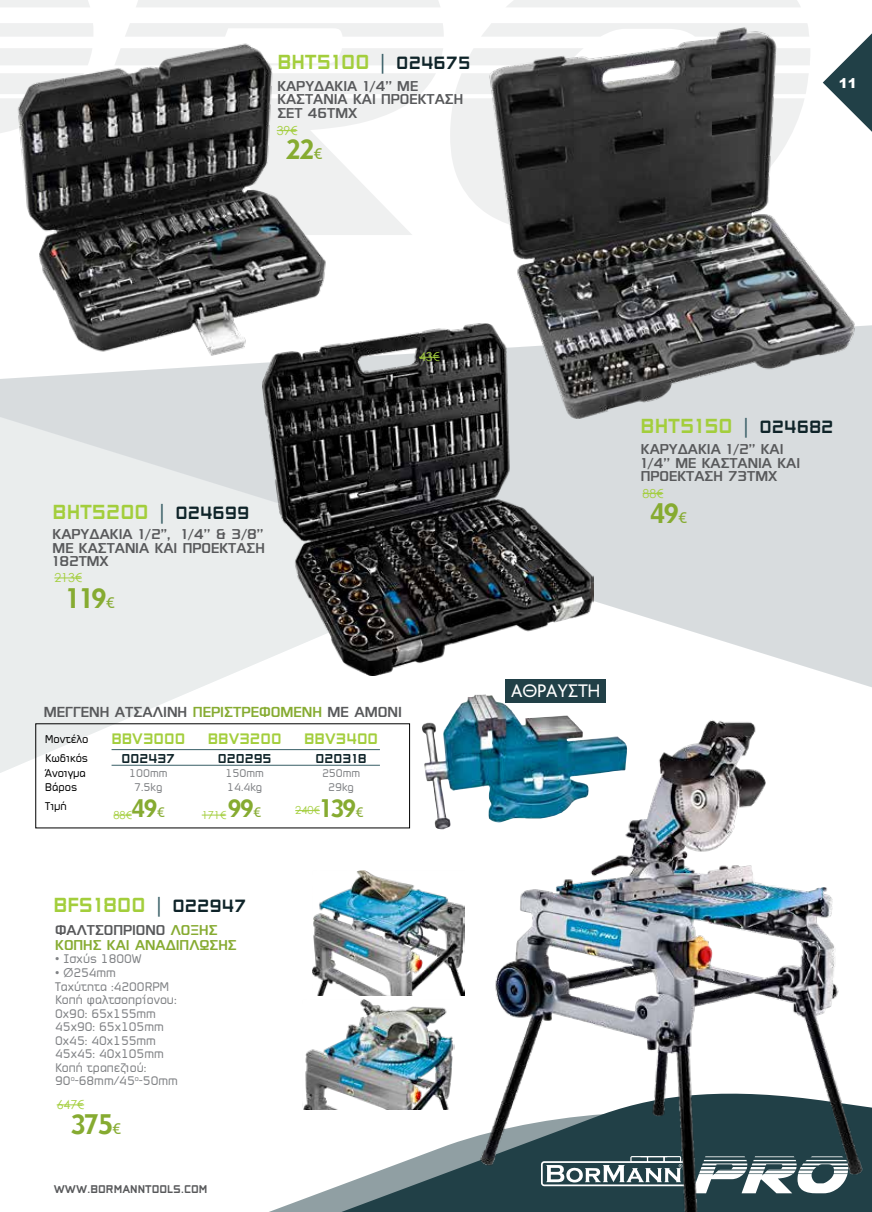
<style>
.page{position:relative;width:872px;height:1212px;background:#fff}
.page>*{position:absolute;margin:0;border:0;box-sizing:border-box;transform-origin:0 0}
.t1{font:27.6px "Cf Daphne";color:#86ab31}
.t2{font:24.75px "Cf Daphne";color:#86ab31}
.t3{font:800 19.35px "PF Studio";color:#a3ce3c}
.t4{font:18.3px "PF Transport";color:#fff}
.t5{font:800 14.4px "PF Studio";color:#a3ce3c}
.t6{font:13.8px "PF Global";color:#58595b}
.t7{font:13.5px/13.5px "PF Global";color:#58595b}
.t8{font:13.5px/15px "PF Global";color:#86ab31}
.t9{font:900 13.5px "Arial";color:#fff}
.t10{font:12.45px "Century Gothic";color:#a3ce3c}
.t11{font:800 12.15px "PF Studio";color:#0f2429}
.t12{font:12px/13.5px "PF Sector A";color:#808285}
.t13{font:11.1px "Century Gothic";color:#a3ce3c}
.t14{font:10.8px "PF Sector A";color:#000}
.t15{font:10.8px "PF Sector A";color:#808285}
.t16{font:800 10.65px "PF Studio";color:#58595b}
.s1{color:#385e66}
.s2{font-size:16.8px;color:#0f2429}
.s3{font-family:"Ubuntu";font-size:15.75px}
.s4{color:#86ab31}
.s5{font-family:"Ubuntu";font-size:14.1px}
.s6{color:#58595b}
.s7{font-family:"Aka Acid Typo Grotesk";font-size:12.6px}
</style>
<div class="page">
<svg style="left:0;top:370px;width:872px;height:459px"></svg>
<svg style="left:0;top:0;width:53px;height:36px"></svg>
<svg style="left:53px;top:0;width:391px;height:235px"></svg>
<svg style="left:450px;top:54px;width:21px;height:145px;fill:#eff0f0"></svg>
<svg style="left:295px;top:1104px;width:137px;height:108px"></svg>
<img style="left:432px;top:709px;width:440px;height:503px">
<svg style="left:57px;top:1104px;width:27px;height:1px"></svg>
<svg style="left:642px;top:493px;width:21px;height:1px"></svg>
<img style="left:471px;top:0;width:401px;height:432px">
<svg style="left:54px;top:577px;width:28px;height:1px"></svg>
<img style="left:262px;top:324px;width:332px;height:351px">
<img style="left:0;top:36px;width:330px;height:334px">
<img style="left:312px;top:870px;width:153px;height:125px">
<img style="left:303px;top:999px;width:152px;height:110px">
<img style="left:421px;top:694px;width:206px;height:135px">
<div style="left:505px;top:679px;width:101px;height:23px;background:#214047"></div>
<svg style="left:419px;top:357px;width:20px;height:1px"></svg>
<hr style="left:112px;top:765px;width:268px;height:1px;background:#385e66">
<hr style="left:112px;top:749px;width:268px;height:1px;background:#385e66">
<svg style="left:113px;top:815px;width:19px;height:1px"></svg>
<svg style="left:202px;top:815px;width:24px;height:1px"></svg>
<svg style="left:295px;top:810px;width:25px;height:1px"></svg>
<h3 class="t3" style="left:277px;top:50px;width:195px">BΗΤ5100 <span class="s1">|</span> <span class="s2">024675</span></h3>
<p class="t7" style="left:277px;top:79px;width:187px">ΚΑΡΥΔΑΚΙΑ 1/4’’ ΜΕ<br>ΚΑΣΤΑΝΙΑ ΚΑΙ ΠΡΟΕΚΤΑΣΗ<br>ΣΕΤ 46ΤΜΧ</p>
<p class="t10" style="left:277px;top:122px;width:22px">39€</p>
<h1 class="t1" style="left:286px;top:136px;width:38px">22<span class="s3">€</span></h1>
<p class="t9" style="left:838px;top:73px;width:20px">11</p>
<p class="t10" style="left:419px;top:348px;width:22px">43€</p>
<h3 class="t3" style="left:53px;top:500px;width:198px">BΗΤ5200 <span class="s1">|</span> <span class="s2">024699</span></h3>
<p class="t7" style="left:53px;top:527px;width:214px;text-align:justify">ΚΑΡΥΔΑΚΙΑ 1/2’’, 1/4’’ &amp; 3/8’’ ΜΕ ΚΑΣΤΑΝΙΑ ΚΑΙ ΠΡΟΕΚΤΑΣΗ 182ΤΜΧ</p>
<h1 class="t1" style="left:65px;top:584px;width:51px">119<span class="s3">€</span></h1>
<p class="t10" style="left:54px;top:569px;width:29px">213€</p>
<p class="t6" style="left:44px;top:704px;width:360px">ΜΕΓΓΕΝΗ ΑΤΣΑΛΙΝΗ <span class="s4">ΠΕΡΙΣΤΡΕΦΟΜΕΝΗ</span> ΜΕ ΑΜΟΝΙ</p>
<p class="t14" style="left:45px;top:733px;width:45px">Μοντέλο</p>
<p class="t5" style="left:111px;top:730px;width:75px">BBV3000</p>
<p class="t5" style="left:208px;top:730px;width:75px">BBV3200</p>
<p class="t5" style="left:304px;top:730px;width:75px">BBV3400</p>
<p class="t14" style="left:45px;top:752px;width:44px">Κωδικός</p>
<p class="t11" style="left:121px;top:750px;width:55px">002437</p>
<p class="t11" style="left:218px;top:750px;width:55px">020295</p>
<p class="t11" style="left:315px;top:750px;width:53px">020318</p>
<p class="t14" style="left:45px;top:766px;width:42px">Άνοιγμα</p>
<p class="t15" style="left:129px;top:766px;width:40px">100mm</p>
<p class="t15" style="left:225px;top:766px;width:40px">150mm</p>
<p class="t15" style="left:322px;top:766px;width:40px">250mm</p>
<p class="t14" style="left:45px;top:780px;width:33px">Βάρος</p>
<p class="t15" style="left:134px;top:780px;width:30px">7.5kg</p>
<p class="t15" style="left:227px;top:780px;width:37px">14.4kg</p>
<p class="t15" style="left:328px;top:780px;width:27px">29kg</p>
<p class="t14" style="left:45px;top:800px;width:23px">Τιμή</p>
<p class="t13" style="left:113px;top:807px;width:20px">88€</p>
<h2 class="t2" style="left:132px;top:795px;width:34px">49<span class="s5">€</span></h2>
<h2 class="t2" style="left:228px;top:795px;width:34px">99<span class="s5">€</span></h2>
<p class="t13" style="left:295px;top:802px;width:26px">240€</p>
<h2 class="t2" style="left:319px;top:795px;width:46px">139<span class="s5">€</span></h2>
<p class="t13" style="left:202px;top:807px;width:26px">171€</p>
<h3 class="t3" style="left:54px;top:893px;width:195px">BFS1800 <span class="s1">|</span> <span class="s2">022947</span></h3>
<p class="t8" style="left:55px;top:922px;width:183px"><span class="s6">ΦΑΛΤΣΟΠΡΙΟΝΟ</span> ΛΟΞΗΣ<br>ΚΟΠΗΣ ΚΑΙ ΑΝΑΔΙΠΛΩΣΗΣ</p>
<p class="t12" style="left:55px;top:952px;width:88px">• Ισχύς 1800W</p>
<p class="t12" style="left:55px;top:966px;width:124px">• <span class="s7">Ø</span>254mm<br>Ταχύτητα :4200RPM<br>Koπή φαλτσοπρίονου:<br>0x90: 65x155mm<br>45x90: 65x105mm<br>0x45: 40x155mm<br>45x45: 40x105mm<br>Κοπή τραπεζιού:<br>90<sup>ο</sup>-68mm/45<sup>ο</sup>-50mm</p>
<h1 class="t1" style="left:71px;top:1110px;width:51px">375<span class="s3">€</span></h1>
<p class="t10" style="left:57px;top:1096px;width:29px">647€</p>
<p class="t16" style="left:54px;top:1182px;width:155px">WWW.BORMANNTOOLS.COM</p>
<h3 class="t3" style="left:640px;top:414px;width:194px">BΗΤ5150 <span class="s1">|</span> <span class="s2">024682</span></h3>
<p class="t7" style="left:641px;top:443px;width:161px">ΚΑΡΥΔΑΚΙΑ 1/2’’ ΚΑΙ<br>1/4’’ ΜΕ ΚΑΣΤΑΝΙΑ ΚΑΙ<br>ΠΡΟΕΚΤΑΣΗ 73ΤΜΧ</p>
<p class="t10" style="left:642px;top:484px;width:22px">88€</p>
<h1 class="t1" style="left:651px;top:499px;width:38px">49<span class="s3">€</span></h1>
<h3 class="t4" style="left:511px;top:681px;width:91px">AΘΡΑΥΣΤΗ</h3>
</div>
